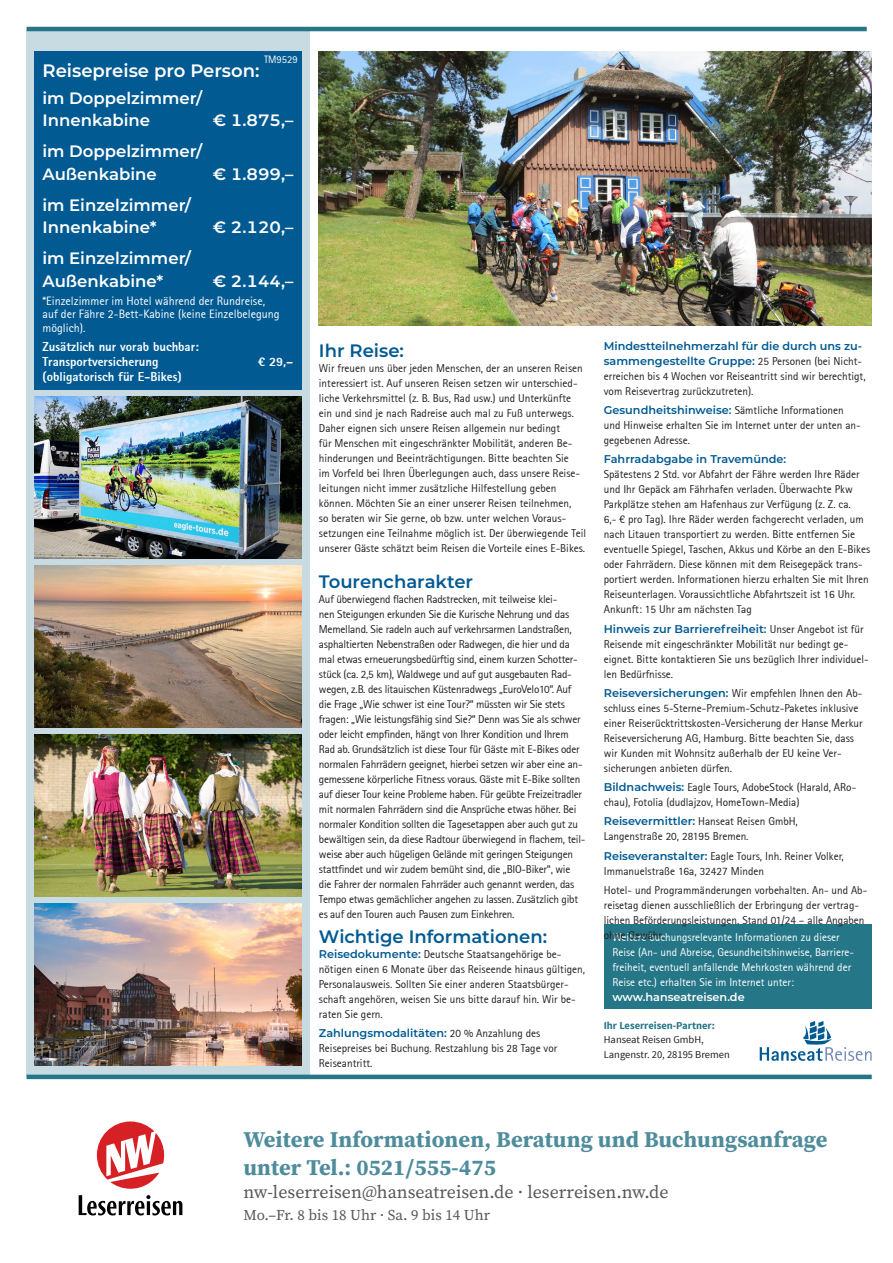
<style>
.page{position:relative;width:893px;height:1263px;background:#fff}
.page>*{position:absolute;margin:0;border:0;box-sizing:border-box;transform-origin:0 0}
.t1{font:700 22.5px/28.5px "Source Serif Pro";letter-spacing:.005em;color:#4e8c9c}
.t2{font:18px "Source Serif Pro";color:#57585a}
.t3{font:600 18px "Montserrat";color:#015a92}
.t4{font:600 18px "Montserrat";color:#fff}
.t5{font:600 16.5px/22.5px "Montserrat";color:#fff}
.t6{font:15px "Source Serif Pro";color:#57585a}
.t7{font:800 12.75px/15px "Rotis Sans Serif";color:#fff}
.t8{font:12px/13.5px "Rotis Sans Serif";color:#fff}
.t9{font:11.25px/15px "Rotis Sans Serif";color:#231f20}
.t10{font:11.25px/15px "Rotis Sans Serif";letter-spacing:-.02em;color:#231f20}
.t11{font:600 11.25px/15px "Montserrat";color:#015a92}
.t12{font:11.25px/15px "Rotis Sans Serif";color:#fff}
.t13{font:600 11.25px "Montserrat";color:#fff}
.t14{font:10.5px/14.4px "Source Sans Pro";color:#231f20}
.t15{font:700 10.5px "Source Sans Pro";color:#257687}
.t16{font:10.5px "Rotis Sans Serif";color:#fff}
.s1{font-family:"Montserrat";font-weight:600;color:#015a92}
.s2{font-family:"Rotis Sans Serif";font-weight:400;color:#231f20}
</style>
<div class="page">
<div style="left:604px;top:924px;width:268px;height:85px;background:#257687"></div>
<div style="left:27px;top:31px;width:283px;height:1046px;background:#c8dbe2"></div>
<hr style="left:27px;top:1075px;width:845px;height:4px;background:#257687">
<hr style="left:27px;top:27px;width:840px;height:4px;background:#257687">
<svg style="left:79px;top:1195px;width:103px;height:20px"></svg>
<svg style="left:97px;top:1121px;width:67px;height:68px"></svg>
<svg style="left:760px;top:1021px;width:112px;height:40px"></svg>
<img style="left:319px;top:51px;width:553px;height:274px">
<div style="left:34px;top:51px;width:268px;height:338px;background:#015a92"></div>
<img style="left:34px;top:397px;width:268px;height:161px">
<img style="left:34px;top:566px;width:268px;height:161px">
<img style="left:34px;top:734px;width:268px;height:162px">
<img style="left:34px;top:903px;width:268px;height:162px">
<p class="t16" style="left:264px;top:53px;width:35px">TM9529</p>
<h2 class="t4" style="left:43px;top:58px;width:219px">Reisepreise pro Person:</h2>
<h3 class="t5" style="left:43px;top:86px;width:161px">im Doppelzimmer/<br>Innenkabine</h3>
<h3 class="t5" style="left:213px;top:108px;width:82px">€ 1.875,–</h3>
<h3 class="t5" style="left:43px;top:139px;width:161px">im Doppelzimmer/<br>Außenkabine</h3>
<h3 class="t5" style="left:43px;top:193px;width:150px">im Einzelzimmer/<br>Innenkabine*</h3>
<h3 class="t5" style="left:213px;top:162px;width:82px">€ 1.899,–</h3>
<h3 class="t5" style="left:213px;top:215px;width:82px">€ 2.120,–</h3>
<h3 class="t5" style="left:43px;top:246px;width:150px">im Einzelzimmer/<br>Außenkabine*</h3>
<h3 class="t5" style="left:213px;top:269px;width:82px">€ 2.144,–</h3>
<p class="t8" style="left:43px;top:294px;width:239px">*Einzelzimmer im Hotel während der Rundreise, auf der Fähre 2-Bett-Kabine (keine Einzelbelegung möglich).</p>
<p class="t7" style="left:43px;top:339px;width:158px">Zusätzlich nur vorab buchbar:<br>Transportversicherung</p>
<p class="t7" style="left:258px;top:354px;width:37px">€ 29,–</p>
<p class="t7" style="left:43px;top:369px;width:141px">(obligatorisch für E-Bikes)</p>
<h2 class="t3" style="left:319px;top:337px;width:87px">Ihr Reise:</h2>
<p class="t9" style="left:319px;top:360px;width:269px">Wir freuen uns über jeden Menschen, der an unseren Reisen interessiert ist. Auf unseren Reisen setzen wir unterschied&shy;liche Verkehrsmittel (z. B. Bus, Rad usw.) und Unterkünfte ein und sind je nach Radreise auch mal zu Fuß unterwegs.<br>Daher eignen sich unsere Reisen allgemein nur bedingt<br>für Menschen mit eingeschränkter Mobilität, anderen Be&shy;hinderungen und Beeinträchtigungen. Bitte beachten Sie<br>im Vorfeld bei Ihren Überlegungen auch, dass unsere Reise&shy;leitungen nicht immer zusätzliche Hilfestellung geben können. Möchten Sie an einer unserer Reisen teilnehmen,<br>so beraten wir Sie gerne, ob bzw. unter welchen Voraus&shy;setzungen eine Teilnahme möglich ist. Der überwiegende Teil unserer Gäste schätzt beim Reisen die Vorteile eines E-Bikes.</p>
<h2 class="t3" style="left:319px;top:568px;width:156px">Tourencharakter</h2>
<p class="t10" style="left:319px;top:591px;width:268px">Auf überwiegend flachen Radstrecken, mit teilweise klei-<br>nen Steigungen erkunden Sie die Kurische Nehrung und das Memelland. Sie radeln auch auf verkehrsarmen Landstraßen, asphaltierten Nebenstraßen oder Radwegen, die hier und da mal etwas erneuerungsbedürftig sind, einem kurzen Schotter&shy;stück (ca. 2,5 km), Waldwege und auf gut ausgebauten Rad&shy;wegen, z.B. des litauischen Küstenradwegs „EuroVelo10“. Auf die Frage „Wie schwer ist eine Tour?“ müssten wir Sie stets fragen: „Wie leistungsfähig sind Sie?“ Denn was Sie als schwer oder leicht empfinden, hängt von Ihrer Kondition und Ihrem Rad ab. Grundsätzlich ist diese Tour für Gäste mit E-Bikes oder normalen Fahrrädern geeignet, hierbei setzen wir aber eine an&shy;gemessene körperliche Fitness voraus. Gäste mit E-Bike sollten auf dieser Tour keine Probleme haben. Für geübte Freizeitradler mit normalen Fahrrädern sind die Ansprüche etwas höher. Bei normaler Kondition sollten die Tagesetappen aber auch gut zu bewältigen sein, da diese Radtour überwiegend in flachem, teil&shy;weise aber auch hügeligen Gelände mit geringen Steigungen stattfindet und wir zudem bemüht sind, die „BIO-Biker“, wie die Fahrer der normalen Fahrräder auch genannt werden, das Tempo etwas gemächlicher angehen zu lassen. Zusätzlich gibt es auf den Touren auch Pausen zum Einkehren.</p>
<h2 class="t3" style="left:319px;top:924px;width:230px">Wichtige Informationen:</h2>
<p class="t9" style="left:319px;top:946px;width:268px"><span class="s1">Reisedokumente:</span> Deutsche Staatsangehörige be&shy;nötigen einen 6 Monate über das Reiseende hinaus gültigen, Personalausweis. Sollten Sie einer anderen Staatsbürger&shy;schaft angehören, weisen Sie uns bitte darauf hin. Wir be&shy;raten Sie gern.</p>
<p class="t11" style="left:319px;top:1025px;width:223px">Zahlungsmodalitäten: <span class="s2">20 % Anzahlung des</span></p>
<p class="t9" style="left:319px;top:1041px;width:240px">Reisepreises bei Buchung. Restzahlung bis 28 Tage vor<br>Reiseantritt.</p>
<p class="t11" style="left:604px;top:338px;width:260px">Mindestteilnehmerzahl für die durch uns zu&shy;sammengestellte Gruppe: <span class="s2">25 Personen (bei Nicht-</span></p>
<p class="t9" style="left:604px;top:369px;width:263px">erreichen bis 4 Wochen vor Reiseantritt sind wir berechtigt, vom Reisevertrag zurückzutreten).</p>
<p class="t9" style="left:604px;top:403px;width:258px"><span class="s1">Gesundheitshinweise:</span> Sämtliche Informationen und Hinweise erhalten Sie im Internet unter der unten an&shy;gegebenen Adresse.</p>
<p class="t11" style="left:604px;top:451px;width:184px">Fahrradabgabe in Travemünde:</p>
<p class="t9" style="left:604px;top:467px;width:268px">Spätestens 2 Std. vor Abfahrt der Fähre werden Ihre Räder und Ihr Gepäck am Fährhafen verladen. Überwachte Pkw Parkplätze stehen am Hafenhaus zur Verfügung (z. Z. ca.<br>6,- € pro Tag). Ihre Räder werden fachgerecht verladen, um nach Litauen transportiert zu werden. Bitte entfernen Sie eventuelle Spiegel, Taschen, Akkus und Körbe an den E-Bikes oder Fahrrädern. Diese können mit dem Reisegepäck trans&shy;portiert werden. Informationen hierzu erhalten Sie mit Ihren Reiseunterlagen. Voraussichtliche Abfahrtszeit ist 16 Uhr.<br>Ankunft: 15 Uhr am nächsten Tag</p>
<p class="t11" style="left:604px;top:621px;width:261px">Hinweis zur Barrierefreiheit: <span class="s2">Unser Angebot ist für</span></p>
<p class="t9" style="left:604px;top:636px;width:266px">Reisende mit eingeschränkter Mobilität nur bedingt ge&shy;eignet. Bitte kontaktieren Sie uns bezüglich Ihrer individuel&shy;len Bedürfnisse.</p>
<p class="t9" style="left:604px;top:686px;width:260px"><span class="s1">Reiseversicherungen:</span> Wir empfehlen Ihnen den Ab&shy;schluss eines 5-Sterne-Premium-Schutz-Paketes inklusive einer Reiserücktrittskosten-Versicherung der Hanse Merkur Reiseversicherung AG, Hamburg. Bitte beachten Sie, dass wir Kunden mit Wohnsitz außerhalb der EU keine Ver&shy;sicherungen anbieten dürfen.</p>
<p class="t9" style="left:604px;top:780px;width:254px"><span class="s1">Bildnachweis:</span> Eagle Tours, AdobeStock (Harald, ARo&shy;chau), Fotolia (dudlajzov, HomeTown-Media)</p>
<p class="t9" style="left:604px;top:814px;width:196px"><span class="s1">Reisevermittler:</span> Hanseat Reisen GmbH,<br>Langenstraße 20, 28195 Bremen.</p>
<p class="t9" style="left:604px;top:848px;width:242px"><span class="s1">Reiseveranstalter:</span> Eagle Tours, Inh. Reiner Volker,<br>Immanuelstraße 16a, 32427 Minden</p>
<p class="t9" style="left:604px;top:882px;width:265px">Hotel- und Programmänderungen vorbehalten. An- und Ab&shy;reisetag dienen ausschließlich der Erbringung der vertrag&shy;lichen Beförderungsleistungen. Stand 01/24 – alle Angaben ohne Gewähr.</p>
<p class="t12" style="left:612px;top:929px;width:243px">Weitere buchungsrelevante Informationen zu dieser Reise (An- und Abreise, Gesundheitshinweise, Barriere&shy;freiheit, eventuell anfallende Mehrkosten während der Reise etc.) erhalten Sie im Internet unter:</p>
<p class="t13" style="left:612px;top:989px;width:134px">www.hanseatreisen.de</p>
<p class="t15" style="left:604px;top:1019px;width:113px">Ihr Leserreisen-Partner:</p>
<p class="t14" style="left:604px;top:1033px;width:127px">Hanseat Reisen GmbH,<br>Langenstr. 20, 28195 Bremen</p>
<h1 class="t1" style="left:243px;top:1124px;width:586px">Weitere Informationen, Beratung und Buchungsanfrage unter Tel.: 0521/555-475</h1>
<h2 class="t2" style="left:243px;top:1179px;width:427px">nw-leserreisen@hanseatreisen.de · leserreisen.nw.de</h2>
<h3 class="t6" style="left:243px;top:1205px;width:248px">Mo.–Fr. 8 bis 18 Uhr · Sa. 9 bis 14 Uhr</h3>
</div>
